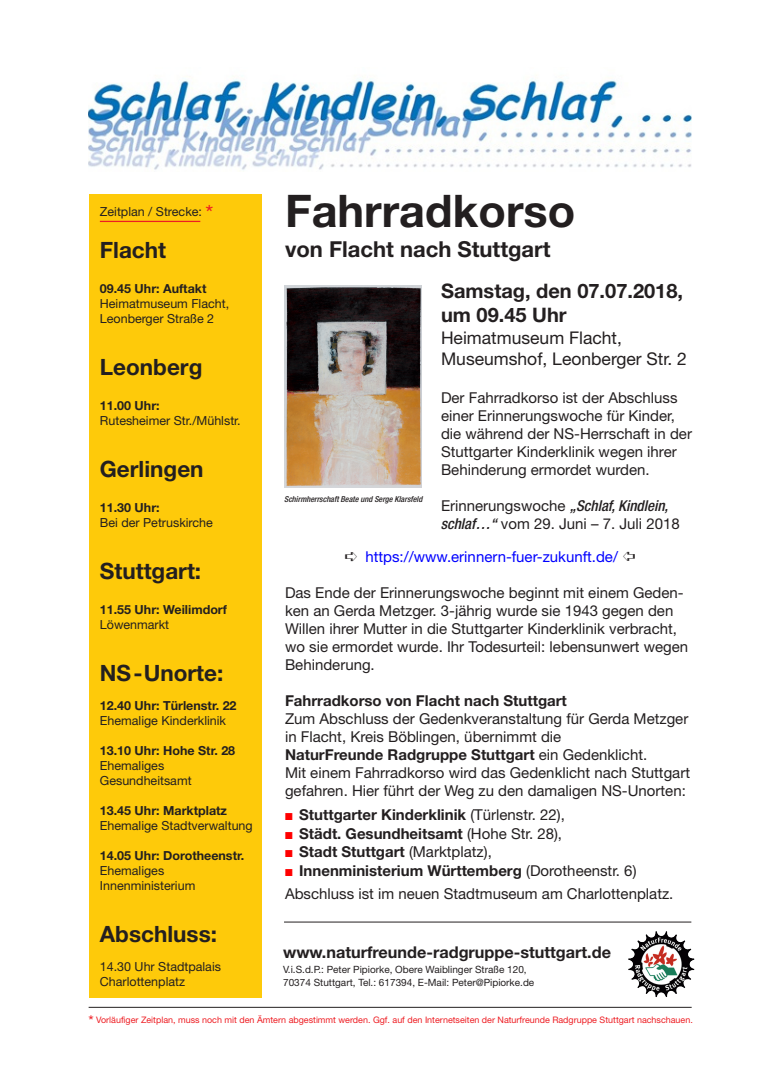
<style>
.page{position:relative;width:780px;height:1088px;background:#fff}
.page>*{position:absolute;margin:0;border:0;box-sizing:border-box;transform-origin:0 0}
.t1{font:700 45px "Helvetica Neue LT";color:#231f20}
.t2{font:700 22.5px "Helvetica Neue LT";color:#231f20}
.t3{font:700 22px "Helvetica Neue LT";color:#231f20}
.t4{font:700 20px/24px "Helvetica Neue LT";color:#231f20}
.t5{font:17.5px/21px "Helvetica Neue LT";color:#231f20}
.t6{font:700 16.25px "Helvetica Neue";color:#231f20}
.t7{font:15px/18px "Helvetica Neue LT";color:#231f20}
.t8{font:700 15px "Helvetica Neue LT";color:#231f20}
.t9{font:15px "Helvetica Neue LT";color:#00f}
.t10{font:15px "MS Gothic";color:#231f20}
.t11{font:12.5px/15px "Helvetica Neue LT";color:#231f20}
.t12{font:700 12.5px "Helvetica Neue LT";color:#231f20}
.t13{font:10px/13.4px "Helvetica Neue";color:#231f20}
.t14{font:9px "Helvetica Neue LT";color:#ee1d23}
.t15{font:italic 500 condensed 8.12px "Helvetica Neue LT";color:#231f20}
.s1{font-size:22.5px;color:#ee1d23}
.s2{font-weight:500;font-style:italic;font-stretch:condensed}
.s3{font-weight:700}
.s4{color:#f00}
.s5{font-weight:400}
.s6{font-size:15px}
</style>
<div class="page">
<div style="left:89px;top:194px;width:172px;height:804px;background:#feca0a"></div>
<img style="left:89px;top:78px;width:602px;height:92px">
<img style="left:284px;top:286px;width:138px;height:201px">
<img style="left:628px;top:931px;width:66px;height:66px">
<hr style="left:284px;top:922px;width:407px;height:1px;background:#231f20">
<hr style="left:89px;top:1007px;width:602px;height:1px;background:#231f20">
<hr style="left:100px;top:221px;width:100px;height:1px;background:#ee1d23">
<p class="t11" style="left:100px;top:206px;width:115px">Zeitplan / Strecke: <span class="s1">*</span></p>
<h2 class="t2" style="left:100px;top:242px;width:68px">Flacht</h2>
<p class="t12" style="left:100px;top:284px;width:108px">09.45 Uhr: Auftakt</p>
<p class="t11" style="left:100px;top:297px;width:131px">Heimatmuseum Flacht,<br>Leonberger Straße 2</p>
<h2 class="t2" style="left:100px;top:359px;width:104px">Leonberg</h2>
<p class="t12" style="left:100px;top:401px;width:61px">11.00 Uhr:</p>
<p class="t11" style="left:100px;top:414px;width:142px">Rutesheimer Str./Mühlstr.</p>
<h2 class="t2" style="left:100px;top:461px;width:105px">Gerlingen</h2>
<p class="t12" style="left:100px;top:503px;width:61px">11.30 Uhr:</p>
<p class="t11" style="left:100px;top:516px;width:114px">Bei der Petruskirche</p>
<h2 class="t2" style="left:100px;top:563px;width:103px">Stuttgart:</h2>
<p class="t12" style="left:100px;top:605px;width:129px">11.55 Uhr: Weilimdorf</p>
<p class="t11" style="left:100px;top:618px;width:71px">Löwenmarkt</p>
<h2 class="t2" style="left:100px;top:665px;width:125px">NS-Unorte:</h2>
<p class="t12" style="left:100px;top:701px;width:138px">12.40 Uhr: Türlenstr. 22</p>
<p class="t11" style="left:100px;top:714px;width:128px">Ehemalige Kinderklinik</p>
<p class="t12" style="left:100px;top:746px;width:137px">13.10 Uhr: Hohe Str. 28</p>
<p class="t11" style="left:100px;top:759px;width:93px">Ehemaliges<br>Gesundheitsamt</p>
<p class="t12" style="left:100px;top:806px;width:129px">13.45 Uhr: Marktplatz</p>
<p class="t11" style="left:100px;top:819px;width:154px">Ehemalige Stadtverwaltung</p>
<p class="t12" style="left:100px;top:851px;width:146px">14.05 Uhr: Dorotheenstr.</p>
<p class="t11" style="left:100px;top:864px;width:97px">Ehemaliges<br>Innenministerium</p>
<h2 class="t2" style="left:100px;top:926px;width:119px">Abschluss:</h2>
<p class="t11" style="left:100px;top:961px;width:123px">14.30 Uhr Stadtpalais<br>Charlottenplatz</p>
<h1 class="t1" style="left:285px;top:195px;width:292px">Fahrradkorso</h1>
<h3 class="t3" style="left:285px;top:241px;width:267px">von Flacht nach Stuttgart</h3>
<h3 class="t4" style="left:441px;top:281px;width:243px">Samstag, den 07.07.2018, um 09.45 Uhr</h3>
<p class="t5" style="left:441px;top:329px;width:247px">Heimatmuseum Flacht,<br>Museumshof, Leonberger Str. 2</p>
<p class="t7" style="left:441px;top:390px;width:252px">Der Fahrradkorso ist der Abschluss einer Erinnerungswoche für Kinder, die während der NS-Herrschaft in der Stuttgarter Kinderklinik wegen ihrer Behinderung ermordet wurden.</p>
<p class="t7" style="left:440px;top:498px;width:240px">Erinnerungswoche <span class="s2">„Schlaf, Kindlein, schlaf…“</span> vom 29. Juni – 7. Juli 2018</p>
<p class="t9" style="left:365px;top:551px;width:254px">https://www.erinnern-fuer-zukunft.de/</p>
<p class="t7" style="left:285px;top:585px;width:405px">Das Ende der Erinnerungswoche beginnt mit einem Geden&shy;ken an Gerda Metzger. 3-jährig wurde sie 1943 gegen den Willen ihrer Mutter in die Stuttgarter Kinderklinik verbracht, wo sie ermordet wurde. Ihr Todesurteil: lebensunwert wegen Behinderung.</p>
<p class="t8" style="left:285px;top:695px;width:283px">Fahrradkorso von Flacht nach Stuttgart</p>
<p class="t7" style="left:285px;top:711px;width:406px">Zum Abschluss der Gedenkveranstaltung für Gerda Metzger in Flacht, Kreis Böblingen, übernimmt die<br><span class="s3">NaturFreunde Radgruppe Stuttgart</span> ein Gedenklicht.<br>Mit einem Fahrradkorso wird das Gedenklicht nach Stuttgart gefahren. Hier führt der Weg zu den damaligen NS-Unorten:</p>
<p class="t8" style="left:285px;top:809px;width:281px"><span class="s4">■</span> Stuttgarter Kinderklinik <span class="s5">(Türlenstr. 22),</span></p>
<p class="t8" style="left:285px;top:828px;width:278px"><span class="s4">■</span> Städt. Gesundheitsamt <span class="s5">(Hohe Str. 28),</span></p>
<p class="t8" style="left:285px;top:846px;width:208px"><span class="s4">■</span> Stadt Stuttgart <span class="s5">(Marktplatz),</span></p>
<p class="t7" style="left:285px;top:860px;width:390px;line-height:23.6px"><span class="s4">■</span> <span class="s3">Innenministerium Württemberg</span> (Dorotheenstr. 6)<br>Abschluss ist im neuen Stadtmuseum am Charlottenplatz.</p>
<p class="t15" style="left:284px;top:496px;width:140px">Schirmherrschaft Beate und Serge Klarsfeld</p>
<p class="t10" style="left:343px;top:549px;width:16px">➪</p>
<p class="t10" style="left:636px;top:564px;width:16px;rotate:-180deg">➪</p>
<p class="t6" style="left:283px;top:946px;width:329px">www.naturfreunde-radgruppe-stuttgart.de</p>
<p class="t13" style="left:283px;top:964px;width:252px">V.i.S.d.P.: Peter Pipiorke, Obere Waiblinger Straße 120,<br>70374 Stuttgart, Tel.: 617394, E-Mail: Peter@Pipiorke.de</p>
<p class="t14" style="left:89px;top:1017px;width:605px"><span class="s6">*</span> Vorläufiger Zeitplan, muss noch mit den Ämtern abgestimmt werden. Ggf. auf den Internetseiten der Naturfreunde Radgruppe Stuttgart nachschauen.</p>
</div>
